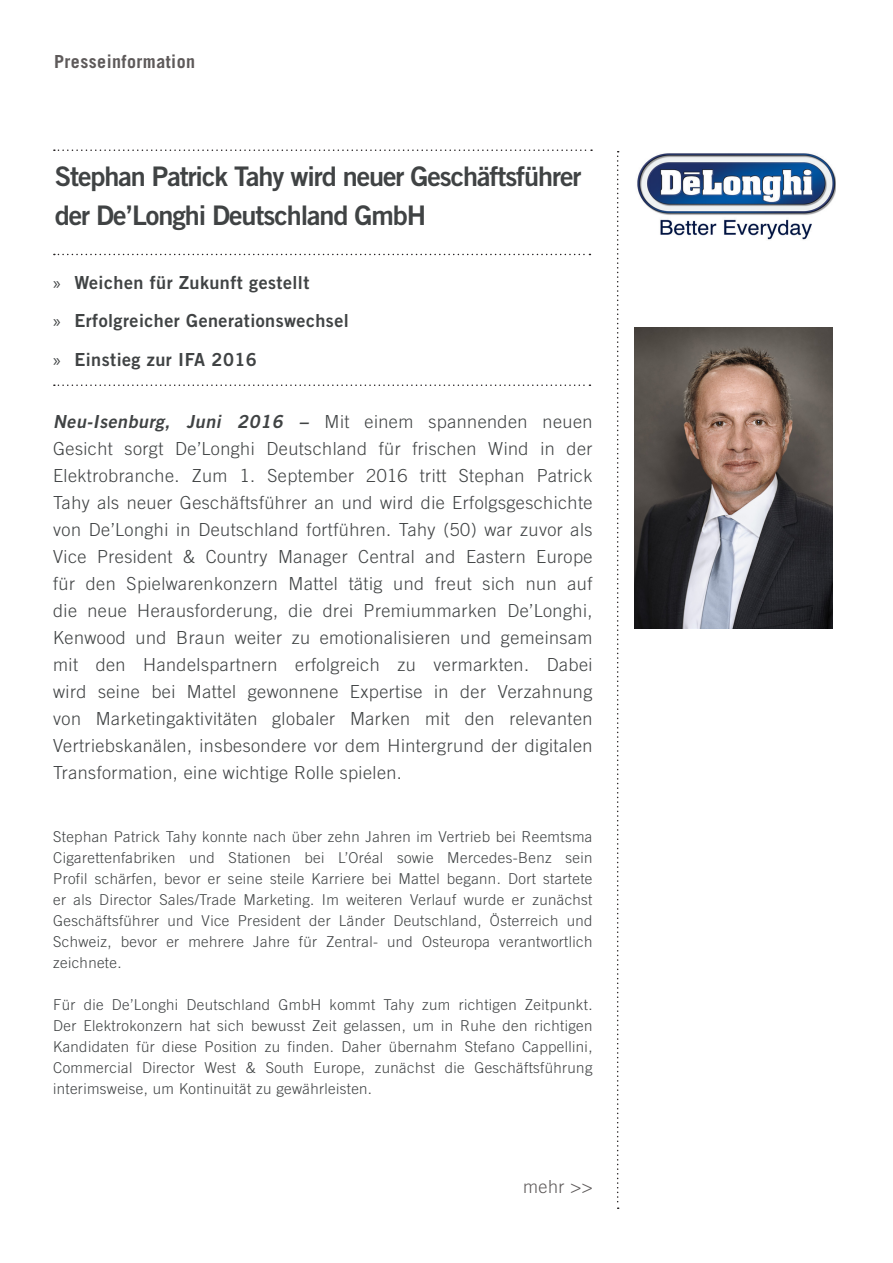
<style>
.page{position:relative;width:893px;height:1263px;background:#fff}
.page>*{position:absolute;margin:0;border:0;box-sizing:border-box;transform-origin:0 0}
.Liste{font:27px/39px "Trade Gothic LT Bold Two";letter-spacing:-.04em;color:#404344}
.t1{font:300 18px/27px "Trade Gothic LT";letter-spacing:.025em;color:#404344;text-align:justify}
.t2{font:18px "Trade Gothic LT Bold Two";letter-spacing:.025em;color:#404344}
.t3{font:700 18px "Trade Gothic LT";letter-spacing:.025em;color:#5e5a5a}
.t4{font:300 18px "Trade Gothic LT";color:#5e5a5a}
.t5{font:300 15px/21px "Trade Gothic LT";letter-spacing:.025em;color:#404344;text-align:justify}
.s1{font-family:"Myriad Pro"}
.s2{font-family:"Trade Gothic LT Bold Two";font-weight:400;font-style:italic}
</style>
<div class="page">
<svg style="left:54px;top:149px;width:538px;height:2px"></svg>
<svg style="left:54px;top:254px;width:536px;height:1px"></svg>
<svg style="left:617px;top:151px;width:2px;height:1058px"></svg>
<img style="left:635px;top:327px;width:197px;height:302px">
<svg style="left:54px;top:384px;width:536px;height:2px"></svg>
<img style="left:637px;top:153px;width:199px;height:87px">
<p class="t3" style="left:54px;top:50px;width:143px">Presseinformation</p>
<p class="Liste" style="left:55px;top:157px;width:528px">Stephan Patrick Tahy wird neuer Geschäftsführer der De’Longhi Deutschland GmbH</p>
<p class="t2" style="left:53px;top:271px;width:258px"><span class="s1">»</span> Weichen für Zukunft gestellt</p>
<p class="t2" style="left:53px;top:309px;width:297px"><span class="s1">»</span> Erfolgreicher Generationswechsel</p>
<p class="t2" style="left:53px;top:348px;width:205px"><span class="s1">»</span> Einstieg zur IFA 2016</p>
<p class="t1" style="left:53px;top:408px;width:541px"><span class="s2">Neu-Isenburg, Juni 2016 –</span> Mit einem spannenden neuen Gesicht sorgt De’Longhi Deutschland für frischen Wind in der Elektrobranche. Zum 1. September 2016 tritt Stephan Patrick Tahy als neuer Geschäftsführer an und wird die Erfolgsgeschichte von De’Longhi in Deutschland fortführen. Tahy (50) war zuvor als Vice President &amp; Country Manager Central and Eastern Europe für den Spielwarenkonzern Mattel tätig und freut sich nun auf die neue Herausforderung, die drei Premiummarken De’Longhi, Kenwood und Braun weiter zu emotionalisieren und gemeinsam mit den Handelspartnern erfolgreich zu vermarkten. Dabei wird seine bei Mattel gewonnene Expertise in der Verzahnung von Marketingaktivitäten globaler Marken mit den relevanten Vertriebskanälen, insbesondere vor dem Hintergrund der digitalen Transformation, eine wichtige Rolle spielen.</p>
<p class="t5" style="left:53px;top:826px;width:541px">Stephan Patrick Tahy konnte nach über zehn Jahren im Vertrieb bei Reemtsma Cigarettenfabriken und Stationen bei L’Oréal sowie Mercedes-Benz sein Profil schärfen, bevor er seine steile Karriere bei Mattel begann. Dort startete er als Director Sales/Trade Marketing. Im weiteren Verlauf wurde er zunächst Geschäftsführer und Vice President der Länder Deutschland, Österreich und Schweiz, bevor er mehrere Jahre für Zentral- und Osteuropa verantwortlich zeichnete.</p>
<p class="t5" style="left:53px;top:994px;width:541px">Für die De’Longhi Deutschland GmbH kommt Tahy zum richtigen Zeitpunkt.<br>Der Elektrokonzern hat sich bewusst Zeit gelassen, um in Ruhe den richtigen Kandidaten für diese Position zu finden. Daher übernahm Stefano Cappellini, Commercial Director West &amp; South Europe, zunächst die Geschäftsführung interimsweise, um Kontinuität zu gewährleisten.</p>
<p class="t4" style="left:523px;top:1176px;width:71px">mehr &gt;&gt;</p>
</div>
